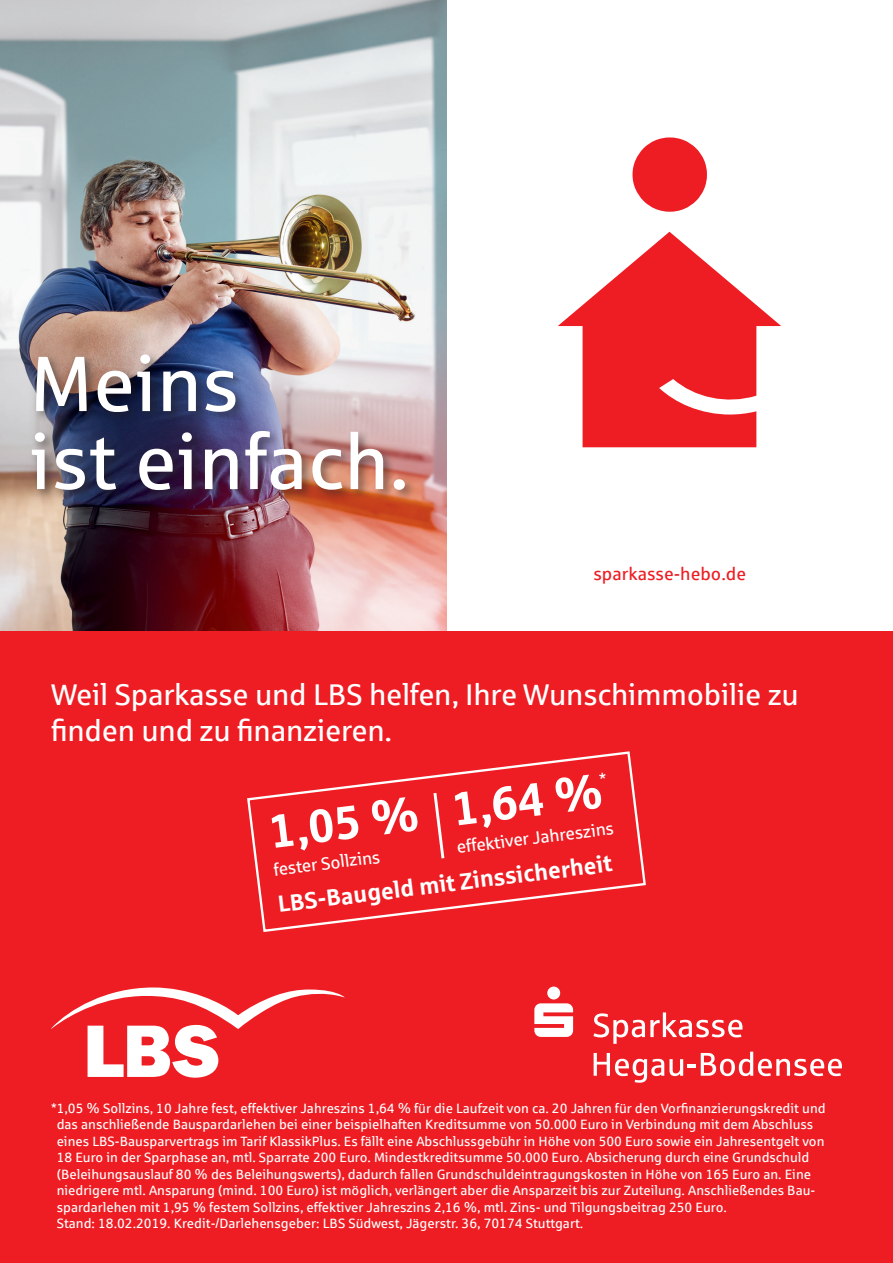
<style>
.page{position:relative;width:893px;height:1263px;background:#fff}
.page>*{position:absolute;margin:0;border:0;box-sizing:border-box;transform-origin:0 0}
.t1{font:78px/78px "Sparkasse Rg";color:#fff}
.Subline{font:700 46.8px "Sparkasse Rg";color:#fff}
.Subline-2{font:30px/36px "Sparkasse Rg";letter-spacing:-.01em;color:#fff}
.Subline-3{font:700 23.4px "Sparkasse Rg";color:#fff}
.t2{font:18px "Sparkasse Rg";color:#ee1d23}
.Subline-4{font:17.55px "Sparkasse Rg";color:#fff}
.Subline-5{font:13.5px/16.5px "Sparkasse Rg";color:#fff}
</style>
<div class="page">
<img style="left:0;top:0;width:446px;height:631px">
<div style="left:0;top:631px;width:893px;height:632px;background:#ee1d23"></div>
<svg style="left:534px;top:986px;width:39px;height:51px"></svg>
<svg style="left:593px;top:1012px;width:149px;height:32px"></svg>
<svg style="left:594px;top:1052px;width:248px;height:31px"></svg>
<svg style="left:51px;top:987px;width:294px;height:91px"></svg>
<svg style="left:558px;top:137px;width:223px;height:310px"></svg>
<div style="left:28px;top:351px;width:389px;height:152px;background:#231f20;opacity:.5"></div>
<svg style="left:247px;top:751px;width:399px;height:181px"></svg>
<svg style="left:432px;top:790px;width:14px;height:71px"></svg>
<svg style="left:599px;top:772px;width:7px;height:7px"></svg>
<p class="t1" style="left:30px;top:343px;width:381px">Meins<br>ist einfach.</p>
<h3 class="t2" style="left:593px;top:563px;width:154px">sparkasse-hebo.de</h3>
<p class="Subline-2" style="left:51px;top:676px;width:749px">Weil Sparkasse und LBS helfen, Ihre Wunschimmobilie zu finden und zu finanzieren.</p>
<p class="Subline" style="left:449px;top:780px;width:153px;rotate:-7deg">1,64 %</p>
<p class="Subline" style="left:265px;top:802px;width:153px;rotate:-7deg">1,05 %</p>
<p class="Subline-4" style="left:272px;top:859px;width:109px;rotate:-7deg">fester Sollzins</p>
<p class="Subline-4" style="left:455px;top:836px;width:160px;rotate:-7deg">effektiver Jahreszins</p>
<p class="Subline-3" style="left:276px;top:889px;width:338px;rotate:-7deg">LBS-Baugeld mit Zinssicherheit</p>
<p class="Subline-5" style="left:57px;top:1100px;width:770px;text-indent:-6px">*1,05 % Sollzins, 10 Jahre fest, effektiver Jahreszins 1,64 % für die Laufzeit von ca. 20 Jahren für den Vorfinanzierungskredit und das anschließende Bauspardarlehen bei einer beispielhaften Kreditsumme von 50.000 Euro in Verbindung mit dem Abschluss eines LBS-Bausparvertrags im Tarif KlassikPlus. Es fällt eine Abschlussgebühr in Höhe von 500 Euro sowie ein Jahresentgelt von 18 Euro in der Sparphase an, mtl. Sparrate 200 Euro. Mindestkreditsumme 50.000 Euro. Absicherung durch eine Grundschuld (Beleihungsauslauf 80 % des Beleihungswerts), dadurch fallen Grundschuldeintragungskosten in Höhe von 165 Euro an. Eine niedrigere mtl. Ansparung (mind. 100 Euro) ist möglich, verlängert aber die Ansparzeit bis zur Zuteilung. Anschließendes Bau&shy;spardarlehen mit 1,95 % festem Sollzins, effektiver Jahreszins 2,16 %, mtl. Zins- und Tilgungsbeitrag 250 Euro.<br>Stand: 18.02.2019. Kredit-/Darlehensgeber: LBS Südwest, Jägerstr. 36, 70174 Stuttgart.</p>
</div>
